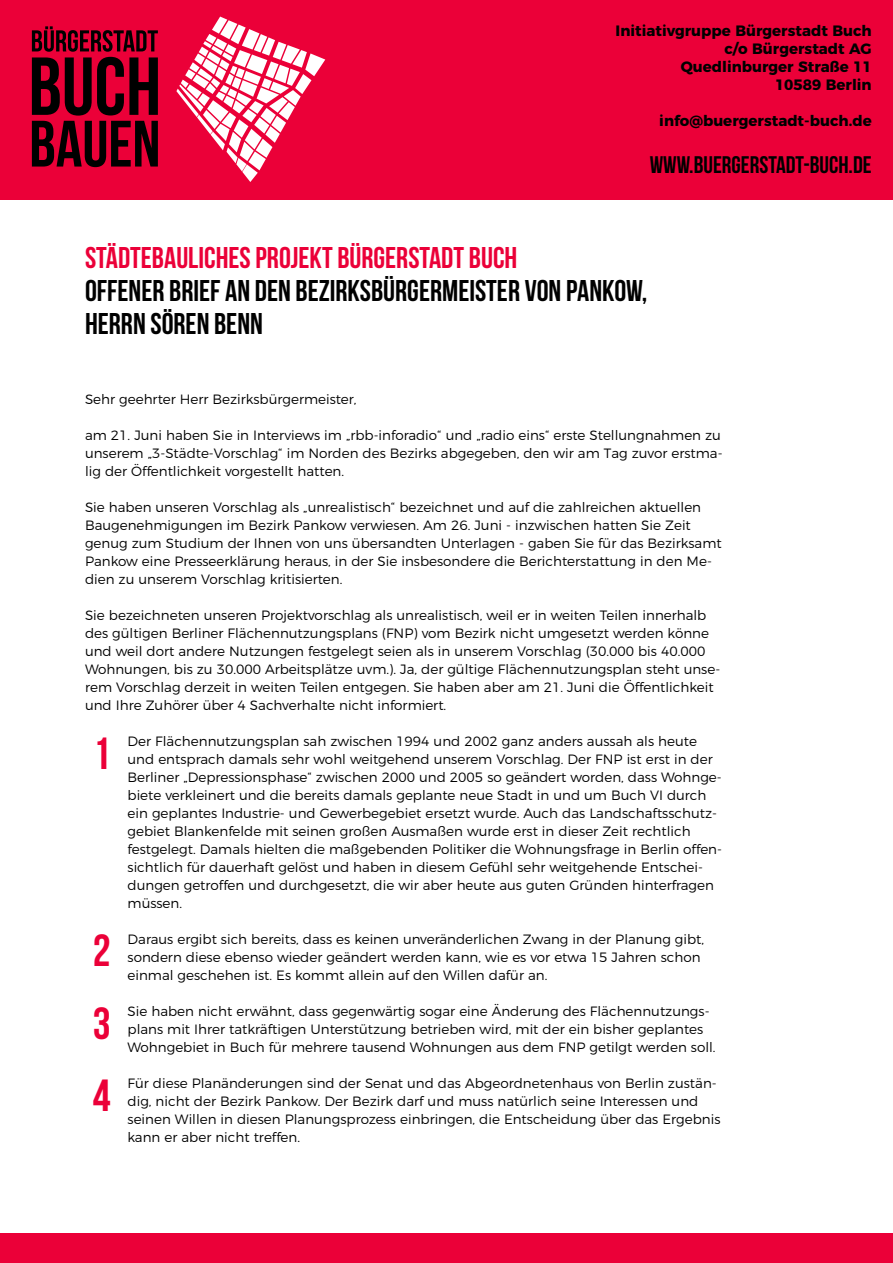
<style>
.page{position:relative;width:893px;height:1263px;background:#fff}
.page>*{position:absolute;margin:0;border:0;box-sizing:border-box;transform-origin:0 0}
.t1{font:700 45px/72.6px "Bebas Neue";color:#eb0038;text-align:justify}
.t2{font:700 30px/33px "Bebas Neue";color:#000}
.t3{font:700 30px "Bebas Neue";color:#eb0038}
.t4{font:700 24px "Bebas Neue";color:#000}
.t5{font:700 15px/18px "Montserrat";color:#000;text-align:right}
.t6{font:300 13.5px/18px "Montserrat";color:#000}
</style>
<div class="page">
<div style="left:0;top:0;width:893px;height:200px;background:#eb0038"></div>
<div style="left:0;top:1233px;width:893px;height:30px;background:#eb0038"></div>
<svg style="left:176px;top:17px;width:149px;height:165px"></svg>
<svg style="left:32px;top:26px;width:126px;height:141px"></svg>
<p class="t5" style="left:616px;top:20px;width:258px">Initiativgruppe Bürgerstadt Buch c/o Bürgerstadt AG<br>Quedlinburger Straße 11<br>10589 Berlin</p>
<p class="t5" style="left:659px;top:110px;width:214px">info@buergerstadt-buch.de</p>
<h3 class="t4" style="left:650px;top:151px;width:223px">WWW.BUERGERSTADT-BUCH.DE</h3>
<h2 class="t3" style="left:85px;top:241px;width:434px">STÄDTEBAULICHES PROJEKT BÜRGERSTADT BUCH</h2>
<h2 class="t2" style="left:85px;top:273px;width:564px">OFFENER BRIEF AN DEN BEZIRKSBÜRGERMEISTER VON PANKOW,<br>HERRN SÖREN BENN</h2>
<p class="t6" style="left:85px;top:389px;width:273px">Sehr geehrter Herr Bezirksbürgermeister,</p>
<p class="t6" style="left:85px;top:425px;width:639px">am 21. Juni haben Sie in Interviews im „rbb-inforadio“ und „radio eins“ erste Stellungnahmen zu unserem „3-Städte-Vorschlag“ im Norden des Bezirks abgegeben, den wir am Tag zuvor erstma&shy;lig der Öffentlichkeit vorgestellt hatten.</p>
<p class="t6" style="left:85px;top:497px;width:638px">Sie haben unseren Vorschlag als „unrealistisch“ bezeichnet und auf die zahlreichen aktuellen Baugenehmigungen im Bezirk Pankow verwiesen. Am 26. Juni - inzwischen hatten Sie Zeit genug zum Studium der Ihnen von uns übersandten Unterlagen - gaben Sie für das Bezirksamt Pankow eine Presseerklärung heraus, in der Sie insbesondere die Berichterstattung in den Me&shy;dien zu unserem Vorschlag kritisierten.</p>
<p class="t6" style="left:85px;top:605px;width:637px">Sie bezeichneten unseren Projektvorschlag als unrealistisch, weil er in weiten Teilen innerhalb des gültigen Berliner Flächennutzungsplans (FNP) vom Bezirk nicht umgesetzt werden könne und weil dort andere Nutzungen festgelegt seien als in unserem Vorschlag (30.000 bis 40.000<br>Wohnungen, bis zu 30.000 Arbeitsplätze uvm.). Ja, der gültige Flächennutzungsplan steht unse&shy;rem Vorschlag derzeit in weiten Teilen entgegen. Sie haben aber am 21. Juni die Öffentlichkeit und Ihre Zuhörer über 4 Sachverhalte nicht informiert.</p>
<p class="t6" style="left:128px;top:731px;width:596px">Der Flächennutzungsplan sah zwischen 1994 und 2002 ganz anders aussah als heute und entsprach damals sehr wohl weitgehend unserem Vorschlag. Der FNP ist erst in der Berliner „Depressionsphase“ zwischen 2000 und 2005 so geändert worden, dass Wohnge&shy;biete verkleinert und die bereits damals geplante neue Stadt in und um Buch VI durch ein geplantes Industrie- und Gewerbegebiet ersetzt wurde. Auch das Landschaftsschutz&shy;gebiet Blankenfelde mit seinen großen Ausmaßen wurde erst in dieser Zeit rechtlich festgelegt. Damals hielten die maßgebenden Politiker die Wohnungsfrage in Berlin offen&shy;sichtlich für dauerhaft gelöst und haben in diesem Gefühl sehr weitgehende Entschei&shy;dungen getroffen und durchgesetzt, die wir aber heute aus guten Gründen hinterfragen müssen.</p>
<p class="t6" style="left:128px;top:929px;width:578px">Daraus ergibt sich bereits, dass es keinen unveränderlichen Zwang in der Planung gibt, sondern diese ebenso wieder geändert werden kann, wie es vor etwa 15 Jahren schon einmal geschehen ist. Es kommt allein auf den Willen dafür an.</p>
<p class="t6" style="left:128px;top:1001px;width:589px">Sie haben nicht erwähnt, dass gegenwärtig sogar eine Änderung des Flächennutzungs&shy;plans mit Ihrer tatkräftigen Unterstützung betrieben wird, mit der ein bisher geplantes<br>Wohngebiet in Buch für mehrere tausend Wohnungen aus dem FNP getilgt werden soll.</p>
<p class="t6" style="left:128px;top:1073px;width:594px">Für diese Planänderungen sind der Senat und das Abgeordnetenhaus von Berlin zustän&shy;dig, nicht der Bezirk Pankow. Der Bezirk darf und muss natürlich seine Interessen und seinen Willen in diesen Planungsprozess einbringen, die Entscheidung über das Ergebnis kann er aber nicht treffen.</p>
<h1 class="t1" style="left:93px;top:717px;width:19px">1</h1>
<h1 class="t1" style="left:93px;top:914px;width:19px">2<br>3<br>4</h1>
</div>
